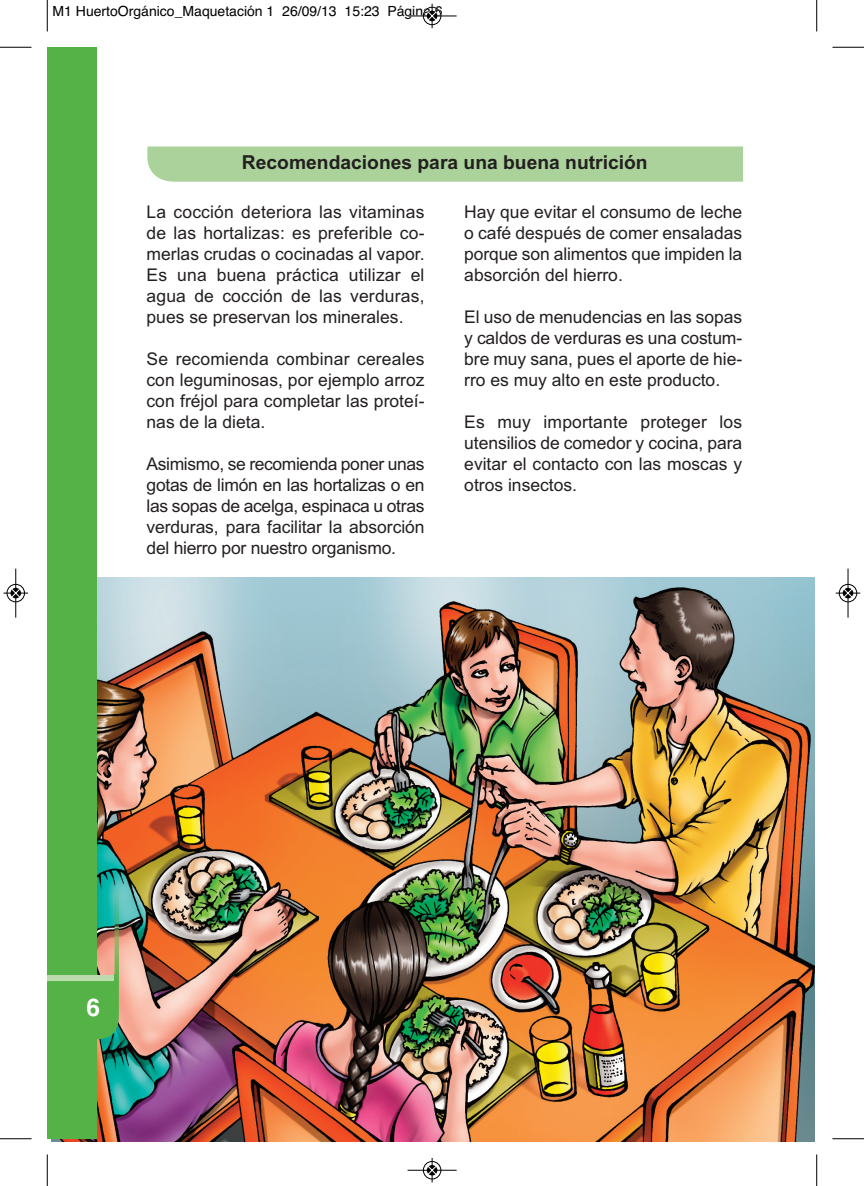
<style>
.page{position:relative;width:864px;height:1186px;background:#fff}
.page>*{position:absolute;margin:0;border:0;box-sizing:border-box;transform-origin:0 0}
.t1{font:700 24.5px "Helvetica";color:#fff}
.t2{font:700 19.25px "Arial";color:#231f20}
.t3{font:17.5px/21px "Arial";color:#231f20;text-align:justify}
.t4{font:14px "Helvetica";color:#000}
</style>
<div class="page">
<img style="left:51px;top:577px;width:763px;height:564px">
<div style="left:48px;top:47px;width:49px;height:1092px;background:#54b247"></div>
<img style="left:114px;top:887px;width:5px;height:88px">
<svg style="left:47px;top:975px;width:73px;height:64px"></svg>
<div style="left:147px;top:146px;width:596px;height:36px;background:#aad29a"></div>
<hr style="left:47px;top:0;width:1px;height:31px;background:#000">
<hr style="left:0;top:47px;width:32px;height:1px;background:#000">
<hr style="left:816px;top:0;width:1px;height:31px;background:#000">
<hr style="left:832px;top:47px;width:31px;height:1px;background:#000">
<hr style="left:47px;top:1154px;width:1px;height:32px;background:#000">
<hr style="left:0;top:1138px;width:32px;height:1px;background:#000">
<hr style="left:816px;top:1154px;width:1px;height:32px;background:#000">
<hr style="left:832px;top:1138px;width:31px;height:1px;background:#000">
<div style="left:422px;top:7px;width:19px;height:18px;border:1px solid #fff;border-radius:50%"></div>
<hr style="left:407px;top:16px;width:49px;height:1px;background:#000">
<div style="left:423px;top:7px;width:18px;height:18px;border:1px solid #000;border-radius:50%"></div>
<div style="left:427px;top:11px;width:10px;height:10px;background:#000;border-radius:50%"></div>
<svg style="left:427px;top:4px;width:9px;height:24px"></svg>
<div style="left:422px;top:1161px;width:19px;height:18px;border:1px solid #fff;border-radius:50%"></div>
<hr style="left:407px;top:1170px;width:49px;height:1px;background:#000">
<div style="left:423px;top:1161px;width:18px;height:18px;border:1px solid #000;border-radius:50%"></div>
<div style="left:427px;top:1165px;width:10px;height:10px;background:#000;border-radius:50%"></div>
<svg style="left:427px;top:1158px;width:9px;height:24px"></svg>
<div style="left:6px;top:584px;width:19px;height:18px;border:1px solid #fff;border-radius:50%"></div>
<hr style="left:15px;top:569px;width:1px;height:49px;background:#000">
<div style="left:7px;top:584px;width:18px;height:18px;border:1px solid #000;border-radius:50%"></div>
<svg style="left:4px;top:589px;width:24px;height:8px"></svg>
<div style="left:838px;top:584px;width:19px;height:18px;border:1px solid #fff;border-radius:50%"></div>
<hr style="left:847px;top:569px;width:1px;height:49px;background:#000">
<div style="left:838px;top:584px;width:18px;height:18px;border:1px solid #000;border-radius:50%"></div>
<svg style="left:835px;top:589px;width:25px;height:8px"></svg>
<p class="t4" style="left:52px;top:3px;width:391px">M1 HuertoOrgánico_Maquetación 1 26/09/13 15:23 Página 6</p>
<p class="t2" style="left:242px;top:151px;width:407px">Recomendaciones para una buena nutrición</p>
<p class="t3" style="left:146px;top:201px;width:279px">La cocción deteriora las vitaminas de las hortalizas: es preferible co&shy;merlas crudas o cocinadas al vapor.<br>Es una buena práctica utilizar el agua de cocción de las verduras, pues se preservan los minerales.</p>
<p class="t3" style="left:146px;top:348px;width:279px">Se recomienda combinar cereales con leguminosas, por ejemplo arroz con fréjol para completar las proteí&shy;nas de la dieta.</p>
<p class="t3" style="left:146px;top:454px;width:279px">Asimismo, se recomienda poner unas gotas de limón en las hortalizas o en las sopas de acelga, espinaca u otras verduras, para facilitar la absorción del hierro por nuestro organismo.</p>
<p class="t3" style="left:464px;top:201px;width:279px">Hay que evitar el consumo de leche o café después de comer ensaladas porque son alimentos que impiden la absorción del hierro.</p>
<p class="t3" style="left:464px;top:306px;width:279px">El uso de menudencias en las sopas y caldos de verduras es una costum&shy;bre muy sana, pues el aporte de hie&shy;rro es muy alto en este producto.</p>
<p class="t3" style="left:464px;top:412px;width:279px">Es muy importante proteger los utensilios de comedor y cocina, para evitar el contacto con las moscas y otros insectos.</p>
<h1 class="t1" style="left:86px;top:993px;width:15px">6</h1>
</div>
